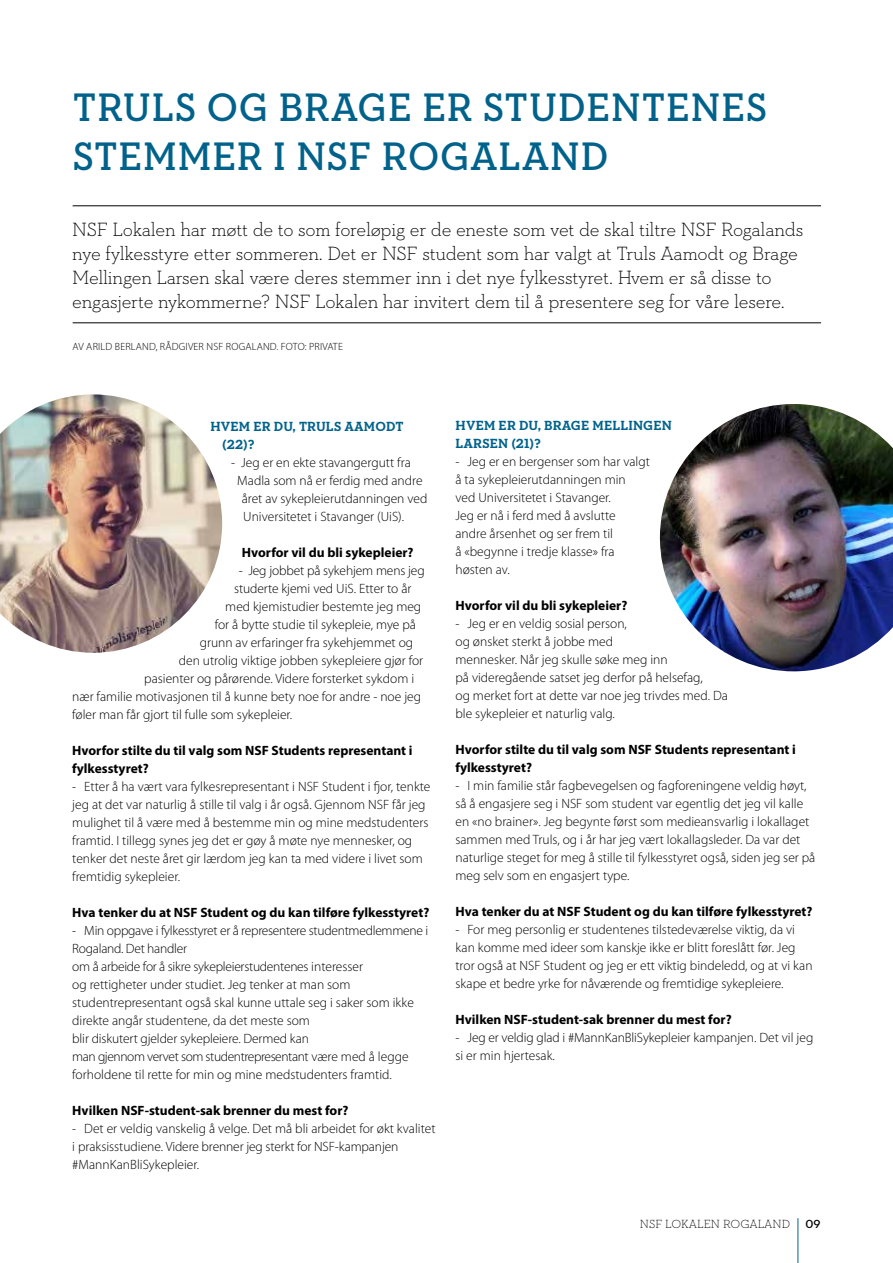
<style>
.page{position:relative;width:893px;height:1263px;background:#fff}
.page>*{position:absolute;margin:0;border:0;box-sizing:border-box;transform-origin:0 0}
.t1{font:600 40.5px/48.6px "Neutraface Slab Text";letter-spacing:.02em;color:#00628b}
.t2{font:300 19.5px/24px "Neutraface Slab Text";letter-spacing:-.015em;color:#000}
.t3{font:300 13.5px/18px "Myriad Pro";color:#000}
.t4{font:700 13.5px/18px "Myriad Pro";color:#000}
.t5{font:700 13.5px/18px "Neutraface Slab Text";letter-spacing:.01em;color:#00628b}
.t6{font:300 12px "Neutraface Slab Text";color:#000}
.t7{font:600 12px "Neutraface Slab Text";color:#000}
.t8{font:300 10.5px "Myriad Pro";letter-spacing:.02em;color:#000}
</style>
<div class="page">
<hr style="left:73px;top:205px;width:748px;height:1px;background:#000">
<hr style="left:73px;top:322px;width:748px;height:1px;background:#000">
<img style="left:0;top:394px;width:222px;height:259px">
<img style="left:660px;top:404px;width:233px;height:267px">
<hr style="left:797px;top:1218px;width:1px;height:45px;background:#00628b">
<h1 class="t1" style="left:73px;top:83px;width:696px">TRULS OG BRAGE ER STUDENTENES<br>STEMMER I NSF ROGALAND</h1>
<p class="t2" style="left:72px;top:217px;width:733px">NSF Lokalen har møtt de to som foreløpig er de eneste som vet de skal tiltre NSF Rogalands nye fylkesstyre etter sommeren. Det er NSF student som har valgt at Truls Aamodt og Brage Mellingen Larsen skal være deres stemmer inn i det nye fylkesstyret. Hvem er så disse to engasjerte nykommerne? NSF Lokalen har invitert dem til å presentere seg for våre lesere.</p>
<p class="t8" style="left:73px;top:340px;width:272px">AV ARILD BERLAND, RÅDGIVER NSF ROGALAND. FOTO: PRIVATE</p>
<p class="t5" style="left:222px;top:417px;width:183px;text-indent:-12px">HVEM ER DU, TRULS AAMODT (22)?</p>
<p class="t3" style="left:231px;top:453px;width:181px">- Jeg er en ekte stavangergutt fra</p>
<p class="t3" style="left:237px;top:471px;width:187px">Madla som nå er ferdig med andre</p>
<p class="t3" style="left:242px;top:489px;width:187px">året av sykepleierutdanningen ved</p>
<p class="t3" style="left:243px;top:507px;width:162px">Universitetet i Stavanger (UiS).</p>
<p class="t4" style="left:242px;top:543px;width:173px">Hvorfor vil du bli sykepleier?</p>
<p class="t3" style="left:239px;top:561px;width:187px">- Jeg jobbet på sykehjem mens jeg</p>
<p class="t3" style="left:234px;top:579px;width:179px">studerte kjemi ved UiS. Etter to år</p>
<p class="t3" style="left:225px;top:597px;width:197px">med kjemistudier bestemte jeg meg</p>
<p class="t3" style="left:215px;top:615px;width:203px">for å bytte studie til sykepleie, mye på</p>
<p class="t3" style="left:200px;top:633px;width:215px">grunn av erfaringer fra sykehjemmet og</p>
<p class="t3" style="left:179px;top:651px;width:246px">den utrolig viktige jobben sykepleiere gjør for</p>
<p class="t3" style="left:144px;top:669px;width:271px">pasienter og pårørende. Videre forsterket sykdom i</p>
<p class="t3" style="left:72px;top:687px;width:350px">nær familie motivasjonen til å kunne bety noe for andre - noe jeg</p>
<p class="t3" style="left:72px;top:705px;width:222px">føler man får gjort til fulle som sykepleier.</p>
<p class="t4" style="left:72px;top:740px;width:342px">Hvorfor stilte du til valg som NSF Students representant i fylkesstyret?</p>
<p class="t3" style="left:72px;top:777px;width:360px">- Etter å ha vært vara fylkesrepresentant i NSF Student i fjor, tenkte jeg at det var naturlig å stille til valg i år også. Gjennom NSF får jeg mulighet til å være med å bestemme min og mine medstudenters framtid. I tillegg synes jeg det er gøy å møte nye mennesker, og tenker det neste året gir lærdom jeg kan ta med videre i livet som fremtidig sykepleier.</p>
<p class="t4" style="left:72px;top:902px;width:359px">Hva tenker du at NSF Student og du kan tilføre fylkesstyret?</p>
<p class="t3" style="left:72px;top:921px;width:357px">- Min oppgave i fylkesstyret er å representere studentmedlemmene i Rogaland. Det handler<br>om å arbeide for å sikre sykepleierstudentenes interesser<br>og rettigheter under studiet. Jeg tenker at man som studentrepresentant også skal kunne uttale seg i saker som ikke direkte angår studentene, da det meste som<br>blir diskutert gjelder sykepleiere. Dermed kan<br>man gjennom vervet som studentrepresentant være med å legge forholdene til rette for min og mine medstudenters framtid.</p>
<p class="t4" style="left:72px;top:1100px;width:278px">Hvilken NSF-student-sak brenner du mest for?</p>
<p class="t3" style="left:72px;top:1119px;width:365px">- Det er veldig vanskelig å velge. Det må bli arbeidet for økt kvalitet i praksisstudiene. Videre brenner jeg sterkt for NSF-kampanjen #MannKanBliSykepleier.</p>
<p class="t5" style="left:456px;top:417px;width:218px">HVEM ER DU, BRAGE MELLINGEN<br>LARSEN (21)?</p>
<p class="t3" style="left:455px;top:453px;width:196px">- Jeg er en bergenser som har valgt å ta sykepleierutdanningen min<br>ved Universitetet i Stavanger.<br>Jeg er nå i ferd med å avslutte andre årsenhet og ser frem til<br>å «begynne i tredje klasse» fra høsten av.</p>
<p class="t4" style="left:455px;top:596px;width:173px">Hvorfor vil du bli sykepleier?</p>
<p class="t3" style="left:455px;top:615px;width:274px">- Jeg er en veldig sosial person,<br>og ønsket sterkt å jobbe med<br>mennesker. Når jeg skulle søke meg inn<br>på videregående satset jeg derfor på helsefag,<br>og merket fort at dette var noe jeg trivdes med. Da ble sykepleier et naturlig valg.</p>
<p class="t4" style="left:455px;top:740px;width:342px">Hvorfor stilte du til valg som NSF Students representant i fylkesstyret?</p>
<p class="t3" style="left:455px;top:777px;width:361px">- I min familie står fagbevegelsen og fagforeningene veldig høyt, så å engasjere seg i NSF som student var egentlig det jeg vil kalle en «no brainer». Jeg begynte først som medieansvarlig i lokallaget sammen med Truls, og i år har jeg vært lokallagsleder. Da var det naturlige steget for meg å stille til fylkesstyret også, siden jeg ser på meg selv som en engasjert type.</p>
<p class="t4" style="left:455px;top:902px;width:359px">Hva tenker du at NSF Student og du kan tilføre fylkesstyret?</p>
<p class="t3" style="left:455px;top:921px;width:359px">- For meg personlig er studentenes tilstedeværelse viktig, da vi kan komme med ideer som kanskje ikke er blitt foreslått før. Jeg tror også at NSF Student og jeg er ett viktig bindeledd, og at vi kan skape et bedre yrke for nåværende og fremtidige sykepleiere.</p>
<p class="t4" style="left:455px;top:1010px;width:278px">Hvilken NSF-student-sak brenner du mest for?</p>
<p class="t3" style="left:455px;top:1029px;width:359px">- Jeg er veldig glad i #MannKanBliSykepleier kampanjen. Det vil jeg si er min hjertesak.</p>
<p class="t6" style="left:640px;top:1216px;width:152px">NSF LOKALEN ROGALAND</p>
<p class="t7" style="left:805px;top:1216px;width:17px">09</p>
</div>
